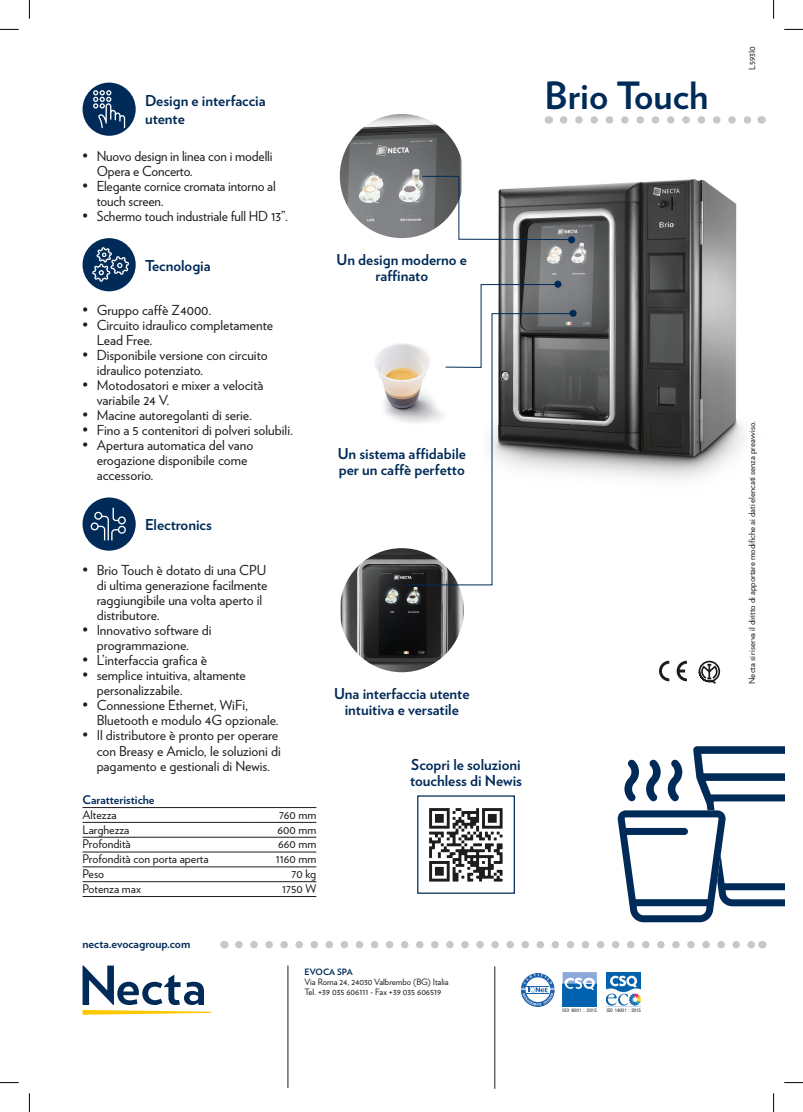
<style>
.page{position:relative;width:803px;height:1112px;background:#fff}
.page>*{position:absolute;margin:0;border:0;box-sizing:border-box;transform-origin:0 0}
.t1{font:700 37.5px "Verlag";color:#002b58}
.t2{font:700 15px/16.2px "Verlag";color:#002b58;text-align:center}
.t3{font:13.75px/15px "Verlag";color:#1d1d1b}
.t4{font:11.88px "Verlag";color:#1d1d1b}
.t5{font:700 11.88px "Verlag";color:#002b58}
.t6{font:8.75px "Verlag";color:#1d1d1b}
.t7{font:700 8.75px "Verlag";color:#002b58}
.t8{font:condensed 4.88px "Helvetica Neue LT Std";letter-spacing:.005em;color:#1d1d1b}
.t9{font:condensed 4.88px "Helvetica Neue LT Std";letter-spacing:.04em;color:#1d1d1b}
.s1{font-size:15px}
</style>
<div class="page">
<img style="left:340px;top:548px;width:124px;height:124px;border-radius:62px">
<img style="left:340px;top:114px;width:124px;height:124px;border-radius:62px">
<svg style="left:239px;top:941px;width:515px;height:7px"></svg>
<hr style="left:494px;top:966px;width:1px;height:122px;background:#1d1d1b">
<hr style="left:288px;top:965px;width:1px;height:122px;background:#1d1d1b">
<img style="left:498px;top:179px;width:246px;height:301px">
<svg style="left:563px;top:116px;width:188px;height:8px"></svg>
<svg style="left:698px;top:660px;width:22px;height:23px"></svg>
<svg style="left:659px;top:660px;width:10px;height:21px"></svg>
<svg style="left:677px;top:660px;width:10px;height:21px"></svg>
<svg style="left:617px;top:746px;width:167px;height:176px"></svg>
<img style="left:340px;top:313px;width:124px;height:124px;border-radius:62px">
<svg style="left:422px;top:176px;width:150px;height:64px"></svg>
<svg style="left:480px;top:284px;width:82px;height:29px"></svg>
<svg style="left:405px;top:313px;width:169px;height:272px"></svg>
<div style="left:569px;top:310px;width:8px;height:7px;background:#002b58;border-radius:50%"></div>
<div style="left:568px;top:236px;width:7px;height:7px;background:#002b58;border-radius:50%"></div>
<div style="left:554px;top:280px;width:7px;height:8px;background:#002b58;border-radius:50%"></div>
<hr style="left:83px;top:822px;width:172px;height:1px;background:#1d1d1b">
<hr style="left:255px;top:822px;width:61px;height:1px;background:#1d1d1b">
<hr style="left:83px;top:836px;width:172px;height:1px;background:#1d1d1b">
<hr style="left:255px;top:836px;width:61px;height:1px;background:#1d1d1b">
<hr style="left:83px;top:851px;width:172px;height:1px;background:#1d1d1b">
<hr style="left:255px;top:851px;width:61px;height:1px;background:#1d1d1b">
<hr style="left:83px;top:866px;width:172px;height:1px;background:#1d1d1b">
<hr style="left:255px;top:866px;width:61px;height:1px;background:#1d1d1b">
<hr style="left:83px;top:881px;width:172px;height:1px;background:#1d1d1b">
<hr style="left:255px;top:881px;width:61px;height:1px;background:#1d1d1b">
<hr style="left:83px;top:896px;width:172px;height:1px;background:#1d1d1b">
<hr style="left:255px;top:896px;width:61px;height:1px;background:#1d1d1b">
<hr style="left:83px;top:807px;width:172px;height:1px;background:#1d1d1b">
<hr style="left:255px;top:807px;width:61px;height:1px;background:#1d1d1b">
<svg style="left:606px;top:972px;width:35px;height:35px"></svg>
<img style="left:607px;top:972px;width:34px;height:34px">
<svg style="left:562px;top:972px;width:35px;height:35px"></svg>
<svg style="left:563px;top:972px;width:34px;height:34px"></svg>
<svg style="left:522px;top:973px;width:33px;height:33px"></svg>
<div style="left:520px;top:971px;width:35px;height:36px;border:1px solid #fff;border-radius:50%"></div>
<div style="left:83px;top:497px;width:53px;height:53px;background:#002b58;border-radius:50%"></div>
<svg style="left:91px;top:507px;width:35px;height:33px"></svg>
<div style="left:83px;top:238px;width:53px;height:53px;background:#002b58;border-radius:50%"></div>
<svg style="left:92px;top:247px;width:37px;height:35px"></svg>
<div style="left:83px;top:83px;width:53px;height:53px;background:#002b58;border-radius:50%"></div>
<svg style="left:93px;top:90px;width:32px;height:38px"></svg>
<img style="left:429px;top:808px;width:74px;height:74px">
<div style="left:417px;top:795px;width:98px;height:98px;border:1px solid #002b58"></div>
<svg style="left:83px;top:965px;width:128px;height:49px"></svg>
<svg style="left:0;top:29px;width:19px;height:1px"></svg>
<svg style="left:784px;top:29px;width:19px;height:1px"></svg>
<svg style="left:0;top:1082px;width:19px;height:1px"></svg>
<svg style="left:784px;top:1082px;width:19px;height:1px"></svg>
<svg style="left:29px;top:0;width:1px;height:19px"></svg>
<svg style="left:29px;top:1093px;width:1px;height:18px"></svg>
<svg style="left:773px;top:0;width:1px;height:19px"></svg>
<svg style="left:773px;top:1093px;width:1px;height:18px"></svg>
<p class="t2" style="left:145px;top:91px;width:122px;line-height:18px;text-align:left">Design e interfaccia utente</p>
<p class="t3" style="left:97px;top:148px;width:177px;text-indent:-14px"><span class="s1">•</span> Nuovo design in linea con i modelli<br>Opera e Concerto.</p>
<p class="t3" style="left:97px;top:178px;width:181px;text-indent:-14px"><span class="s1">•</span> Elegante cornice cromata intorno al touch screen.</p>
<p class="t3" style="left:83px;top:208px;width:207px"><span class="s1">•</span> Schermo touch industriale full HD 13’’.</p>
<p class="t2" style="left:145px;top:256px;width:67px">Tecnologia</p>
<p class="t3" style="left:83px;top:302px;width:131px"><span class="s1">•</span> Gruppo caffè Z4000.</p>
<p class="t3" style="left:97px;top:317px;width:178px;text-indent:-14px"><span class="s1">•</span> Circuito idraulico completamente<br>Lead Free.</p>
<p class="t3" style="left:97px;top:347px;width:172px;text-indent:-14px"><span class="s1">•</span> Disponibile versione con circuito idraulico potenziato.</p>
<p class="t3" style="left:97px;top:377px;width:168px;text-indent:-14px"><span class="s1">•</span> Motodosatori e mixer a velocità variabile 24 V.</p>
<p class="t3" style="left:83px;top:407px;width:171px"><span class="s1">•</span> Macine autoregolanti di serie.</p>
<p class="t3" style="left:83px;top:422px;width:212px"><span class="s1">•</span> Fino a 5 contenitori di polveri solubili.</p>
<p class="t3" style="left:97px;top:437px;width:158px;text-indent:-14px"><span class="s1">•</span> Apertura automatica del vano erogazione disponibile come accessorio.</p>
<p class="t2" style="left:145px;top:515px;width:68px">Electronics</p>
<p class="t3" style="left:97px;top:562px;width:172px;text-indent:-14px"><span class="s1">•</span> Brio Touch è dotato di una CPU di ultima generazione facilmente raggiungibile una volta aperto il distributore.</p>
<p class="t3" style="left:97px;top:622px;width:117px;text-indent:-14px"><span class="s1">•</span> Innovativo software di programmazione.</p>
<p class="t3" style="left:83px;top:652px;width:126px"><span class="s1">•</span> L’interfaccia grafica è</p>
<p class="t3" style="left:97px;top:667px;width:151px;text-indent:-14px"><span class="s1">•</span> semplice intuitiva, altamente personalizzabile.</p>
<p class="t3" style="left:97px;top:697px;width:184px;text-indent:-14px"><span class="s1">•</span> Connessione Ethernet, WiFi,<br>Bluetooth e modulo 4G opzionale.</p>
<p class="t3" style="left:97px;top:727px;width:186px;text-indent:-14px"><span class="s1">•</span> Il distributore è pronto per operare con Breasy e Amiclo, le soluzioni di pagamento e gestionali di Newis.</p>
<p class="t5" style="left:83px;top:790px;width:74px">Caratteristiche</p>
<p class="t4" style="left:83px;top:805px;width:36px">Altezza</p>
<p class="t4" style="left:279px;top:805px;width:39px">760 mm</p>
<p class="t4" style="left:83px;top:820px;width:48px">Larghezza</p>
<p class="t4" style="left:278px;top:820px;width:40px">600 mm</p>
<p class="t4" style="left:83px;top:835px;width:50px">Profondità</p>
<p class="t4" style="left:278px;top:835px;width:40px">660 mm</p>
<p class="t4" style="left:83px;top:849px;width:128px">Profondità con porta aperta</p>
<p class="t4" style="left:276px;top:849px;width:42px">1160 mm</p>
<p class="t4" style="left:83px;top:864px;width:23px">Peso</p>
<p class="t4" style="left:292px;top:864px;width:26px">70 kg</p>
<p class="t4" style="left:83px;top:879px;width:60px">Potenza max</p>
<p class="t4" style="left:282px;top:879px;width:36px">1750 W</p>
<p class="t2" style="left:337px;top:251px;width:132px">Un design moderno e raffinato</p>
<p class="t2" style="left:338px;top:444px;width:130px">Un sistema affidabile</p>
<p class="t2" style="left:339px;top:460px;width:127px">per un caffè perfetto</p>
<p class="t2" style="left:334px;top:684px;width:137px">Una interfaccia utente intuitiva e versatile</p>
<p class="t2" style="left:410px;top:755px;width:114px;text-align:left">Scopri le soluzioni touchless di Newis</p>
<p class="t5" style="left:83px;top:933px;width:109px">necta.evocagroup.com</p>
<p class="t7" style="left:305px;top:964px;width:50px">EVOCA SPA</p>
<p class="t6" style="left:305px;top:974px;width:146px">Via Roma 24, 24030 Valbrembo (BG) Italia</p>
<p class="t6" style="left:305px;top:984px;width:138px">Tel. +39 035 606111 - Fax +39 035 606519</p>
<p class="t1" style="left:544px;top:66px;width:165px">Brio Touch</p>
<p class="t9" style="left:563px;top:1007px;width:36px">ISO 9001 : 2015</p>
<p class="t8" style="left:607px;top:1007px;width:36px">ISO 14001 : 2015</p>
<p class="t6" style="left:745px;top:70px;width:25px;rotate:-90deg">L593I0</p>
<p class="t6" style="left:745px;top:683px;width:264px;rotate:-90deg">Necta si riserva il diritto di apportare modifiche ai dati elencati senza preavviso.</p>
</div>
